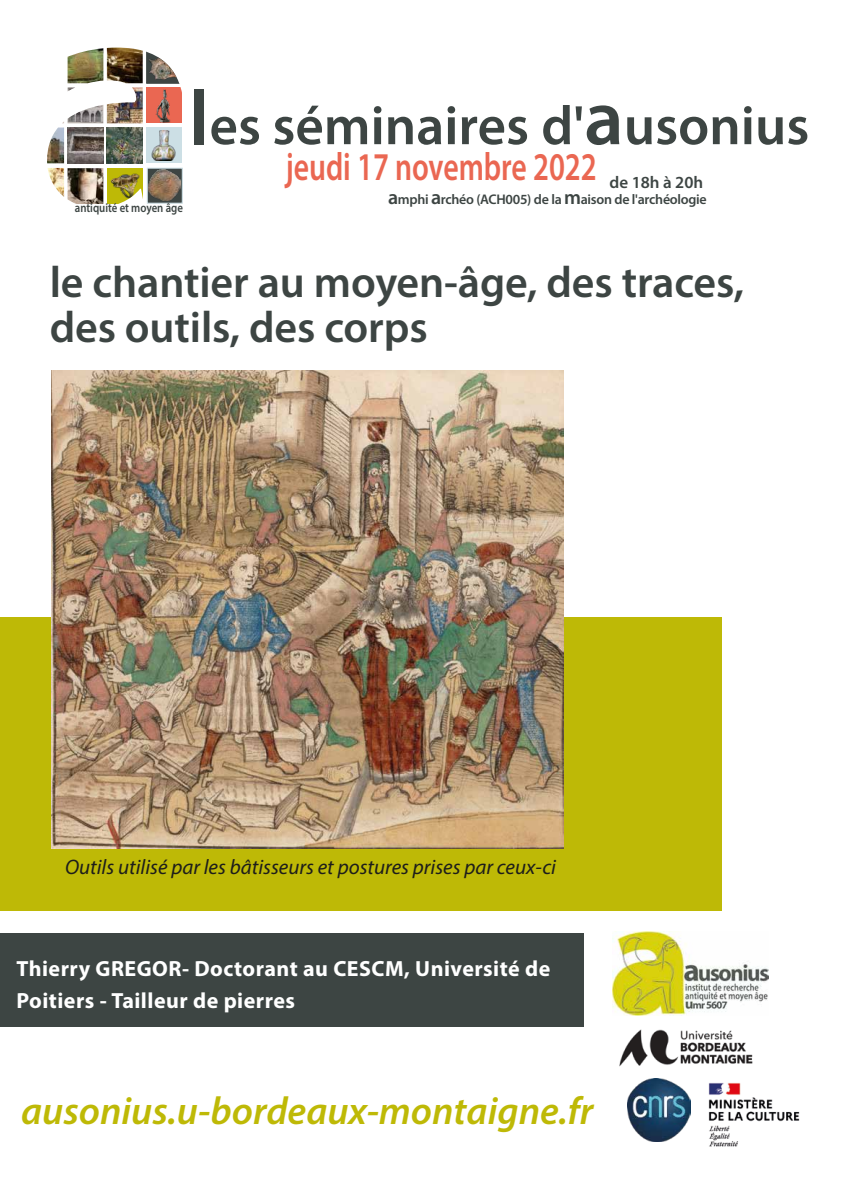
<style>
.page{position:relative;width:842px;height:1191px;background:#fff}
.page>*{position:absolute;margin:0;border:0;box-sizing:border-box;transform-origin:0 0}
.t1{font:600 55.2px "Myriad Pro";color:#3d4543}
.t2{font:600 44px/45px "Myriad Pro";letter-spacing:-.005em;color:#3d4543}
.t3{font:600 39.4px "Myriad Pro";color:#ea6752;scale:.75 1}
.t4{font:italic 600 39px "Myriad Pro";color:#beb906}
.t5{font:700 22px/32px "Myriad Pro";letter-spacing:.02em;color:#fff}
.t6{font:italic 21px "Myriad Pro";color:#1d1d1b}
.t7{font:600 17px "Myriad Pro";color:#3d4543}
.t8{font:600 14px "Myriad Pro";letter-spacing:-.02em;color:#3d4543}
.t9{font:600 12.7px "Myriad Pro";color:#3d4543;scale:.85 1}
.s1{font-size:77.8px}
.s2{font-size:20px}
</style>
<div class="page">
<div style="left:0;top:933px;width:583px;height:93px;background:#3d4543"></div>
<img style="left:612px;top:931px;width:157px;height:84px">
<img style="left:619px;top:1029px;width:134px;height:38px">
<div style="left:0;top:618px;width:721px;height:293px;background:#beb906"></div>
<img style="left:627px;top:1078px;width:64px;height:63px">
<img style="left:708px;top:1083px;width:92px;height:64px">
<img style="left:52px;top:370px;width:512px;height:478px">
<svg style="left:146px;top:51px;width:34px;height:33px"></svg>
<img style="left:149px;top:53px;width:29px;height:27px">
<svg style="left:107px;top:168px;width:36px;height:36px"></svg>
<img style="left:111px;top:173px;width:28px;height:25px">
<div style="left:147px;top:168px;width:36px;height:36px;background:#3d4543;border:1px solid #ccdfe5"></div>
<img style="left:149px;top:169px;width:32px;height:31px">
<div style="left:146px;top:87px;width:36px;height:36px;background:#ea6752"></div>
<img style="left:155px;top:89px;width:16px;height:33px">
<img style="left:47px;top:127px;width:17px;height:36px">
<img style="left:107px;top:127px;width:36px;height:36px">
<img style="left:107px;top:87px;width:36px;height:36px">
<img style="left:68px;top:168px;width:35px;height:36px">
<img style="left:68px;top:87px;width:35px;height:36px">
<img style="left:107px;top:48px;width:36px;height:35px">
<img style="left:68px;top:127px;width:35px;height:36px">
<img style="left:68px;top:48px;width:35px;height:35px">
<img style="left:48px;top:168px;width:16px;height:29px">
<div style="left:146px;top:127px;width:36px;height:36px;background:#ccdfe5"></div>
<img style="left:151px;top:131px;width:25px;height:29px">
<p class="t9" style="left:75px;top:200px;width:129px">antiquité et moyen âge</p>
<h1 class="t1" style="left:189px;top:90px;width:621px"><span class="s1">l</span>es séminaires d'<span class="s1">a</span>usonius</h1>
<h3 class="t3" style="left:286px;top:141px;width:416px">jeudi 17 novembre 2022</h3>
<p class="t7" style="left:609px;top:171px;width:95px">de 18h à 20h</p>
<p class="t8" style="left:388px;top:190px;width:320px"><span class="s2">a</span>mphi <span class="s2">a</span>rchéo (ACH005) de la <span class="s2">m</span>aison de l'archéologie</p>
<h2 class="t2" style="left:50px;top:259px;width:696px">le chantier au moyen-âge, des traces, des outils, des corps</h2>
<p class="t6" style="left:65px;top:854px;width:492px">Outils utilisé par les bâtisseurs et postures prises par ceux-ci</p>
<p class="t5" style="left:17px;top:952px;width:535px">Thierry GREGOR- Doctorant au CESCM, Université de<br>Poitiers - Tailleur de pierres</p>
<h3 class="t4" style="left:21px;top:1086px;width:574px">ausonius.u-bordeaux-montaigne.fr</h3>
</div>
